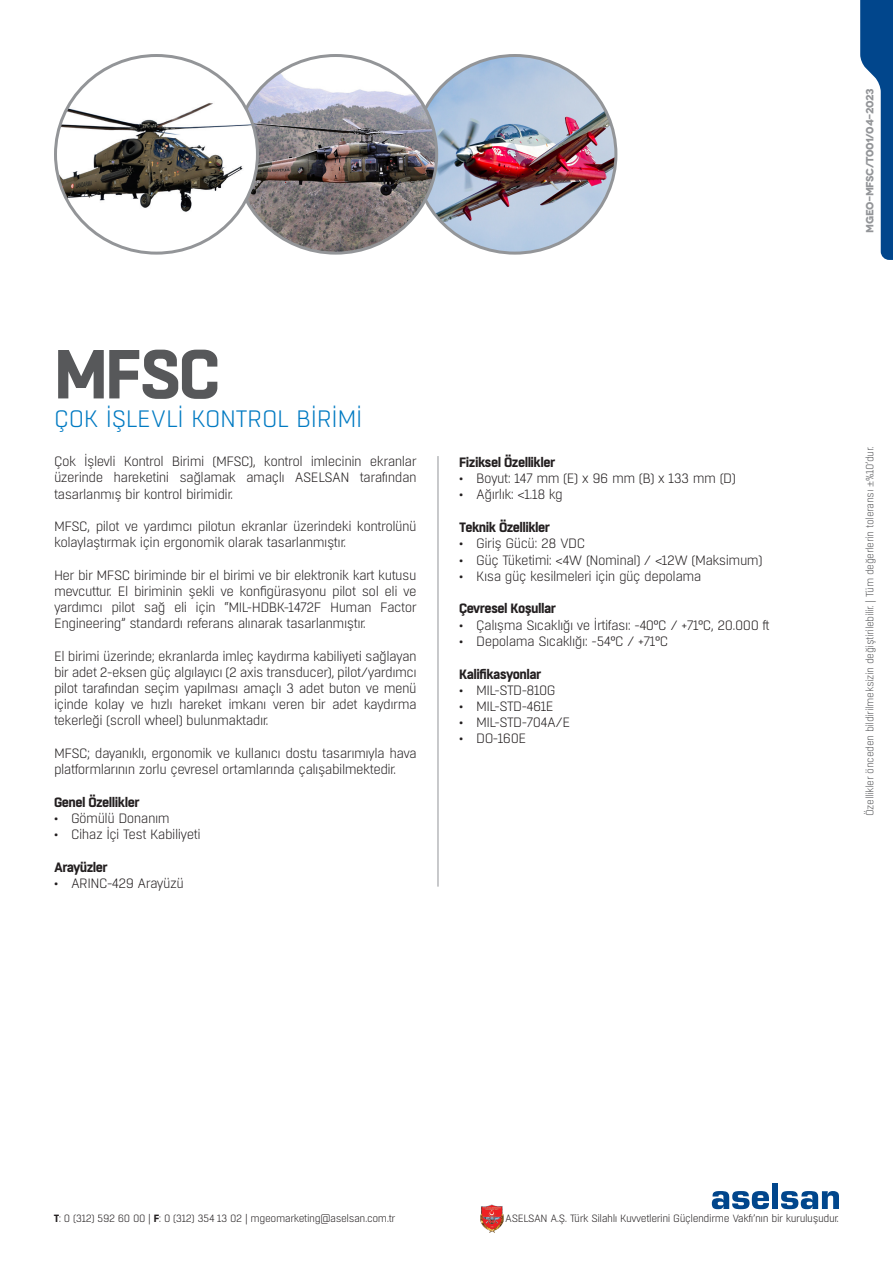
<style>
.page{position:relative;width:893px;height:1263px;background:#fff}
.page>*{position:absolute;margin:0;border:0;box-sizing:border-box;transform-origin:0 0}
.t1{font:700 69.15px "Boxed";color:#57585a}
.t2{font:300 23.7px "Boxed";letter-spacing:-.015em;color:#007ac2}
.t3{font:300 13.5px/16.2px "Boxed";letter-spacing:-.04em;color:#231f20;text-align:justify}
.sda{font:700 13.5px "Boxed";letter-spacing:-.04em;color:#231f20}
.t4{font:300 10.5px "Boxed";letter-spacing:-.04em;color:#231f20}
.t5{font:300 10.5px "Boxed";letter-spacing:-.04em;color:#57585a}
.t6{font:700 10.5px "Novecentowide";letter-spacing:-.04em;color:#939598}
.s1{font-family:"Minion Pro";font-weight:400}
.s2{font-weight:700}
</style>
<div class="page">
<img style="left:480px;top:1204px;width:23px;height:28px">
<svg style="left:712px;top:1191px;width:57px;height:18px"></svg>
<div style="left:772px;top:1183px;width:6px;height:26px;background:#01468c"></div>
<svg style="left:781px;top:1191px;width:58px;height:18px"></svg>
<svg style="left:860px;top:0;width:33px;height:260px"></svg>
<img style="left:437px;top:56px;width:179px;height:197px">
<img style="left:257px;top:56px;width:180px;height:196px">
<img style="left:56px;top:56px;width:201px;height:195px">
<hr style="left:438px;top:456px;width:1px;height:431px;background:#939598">
<p class="t1" style="left:54px;top:328px;width:168px">MFSC</p>
<p class="t2" style="left:54px;top:404px;width:310px">ÇOK İŞLEVLİ KONTROL BİRİMİ</p>
<p class="t3" style="left:54px;top:454px;width:364px">Çok İşlevli Kontrol Birimi (MFSC), kontrol imlecinin ekranlar üzerinde hareketini sağlamak amaçlı ASELSAN tarafından tasarlanmış bir kontrol birimidir.</p>
<p class="t3" style="left:54px;top:518px;width:364px">MFSC, pilot ve yardımcı pilotun ekranlar üzerindeki kontrolünü kolaylaştırmak için ergonomik olarak tasarlanmıştır.</p>
<p class="t3" style="left:54px;top:567px;width:364px">Her bir MFSC biriminde bir el birimi ve bir elektronik kart kutusu mevcuttur. El biriminin şekli ve konfigürasyonu pilot sol eli ve yardımcı pilot sağ eli için “MIL-HDBK-1472F Human Factor Engineering” standardı referans alınarak tasarlanmıştır.</p>
<p class="t3" style="left:54px;top:648px;width:364px">El birimi üzerinde; ekranlarda imleç kaydırma kabiliyeti sağlayan bir adet 2-eksen güç algılayıcı (2 axis transducer), pilot/yardımcı pilot tarafından seçim yapılması amaçlı 3 adet buton ve menü içinde kolay ve hızlı hareket imkanı veren bir adet kaydırma tekerleği (scroll wheel) bulunmaktadır.</p>
<p class="t3" style="left:54px;top:745px;width:364px">MFSC; dayanıklı, ergonomik ve kullanıcı dostu tasarımıyla hava platformlarının zorlu çevresel ortamlarında çalışabilmektedir.</p>
<p class="sda" style="left:54px;top:793px;width:87px">Genel Özellikler</p>
<p class="t3" style="left:54px;top:810px;width:117px">• Gömülü Donanım</p>
<p class="t3" style="left:54px;top:826px;width:148px">• Cihaz İçi Test Kabiliyeti</p>
<p class="sda" style="left:54px;top:858px;width:55px">Arayüzler</p>
<p class="t3" style="left:54px;top:875px;width:131px">• ARINC-429 Arayüzü</p>
<p class="sda" style="left:459px;top:453px;width:97px">Fiziksel Özellikler</p>
<p class="t3" style="left:459px;top:470px;width:278px">• Boyut: 147 mm (E) x 96 mm (B) x 133 mm (D)</p>
<p class="t3" style="left:459px;top:487px;width:105px">• Ağırlık: &lt;1.18 kg</p>
<p class="sda" style="left:459px;top:518px;width:92px">Teknik Özellikler</p>
<p class="t3" style="left:459px;top:536px;width:128px">• Giriş Gücü: 28 VDC</p>
<p class="t3" style="left:459px;top:552px;width:305px">• Güç Tüketimi: &lt;4W (Nominal) / &lt;12W (Maksimum)</p>
<p class="t3" style="left:459px;top:568px;width:244px">• Kısa güç kesilmeleri için güç depolama</p>
<p class="sda" style="left:459px;top:600px;width:98px">Çevresel Koşullar</p>
<p class="t3" style="left:459px;top:617px;width:312px">• Çalışma Sıcaklığı ve İrtifası: -40°C / +71°C, 20.000 ft</p>
<p class="t3" style="left:459px;top:633px;width:211px">• Depolama Sıcaklığı: -54°C / +71°C</p>
<p class="sda" style="left:459px;top:665px;width:84px">Kalifikasyonlar</p>
<p class="t3" style="left:459px;top:682px;width:98px">• MIL-STD-810G</p>
<p class="t3" style="left:459px;top:698px;width:96px">• MIL-STD-461E</p>
<p class="t3" style="left:459px;top:714px;width:113px">• MIL-STD-704A/E</p>
<p class="t3" style="left:459px;top:731px;width:69px">• DO-160E</p>
<p class="t6" style="left:863px;top:233px;width:146px;rotate:-90deg">MGEO-MFSC/T001/04-2023</p>
<p class="t5" style="left:863px;top:816px;width:371px;rotate:-90deg">Özellikler önceden bildirilmeksizin değiştirilebilir. | Tüm değerlerin toleransı <span class="s1">±</span>%10’dur.</p>
<p class="t4" style="left:54px;top:1212px;width:343px"><span class="s2">T</span>: 0 (312) 592 60 00 | <span class="s2">F</span>: 0 (312) 354 13 02 | mgeomarketing@aselsan.com.tr</p>
<p class="t4" style="left:505px;top:1212px;width:335px">ASELSAN A.Ş. Türk Silahlı Kuvvetlerini Güçlendirme Vakfı’nın bir kuruluşudur.</p>
</div>
